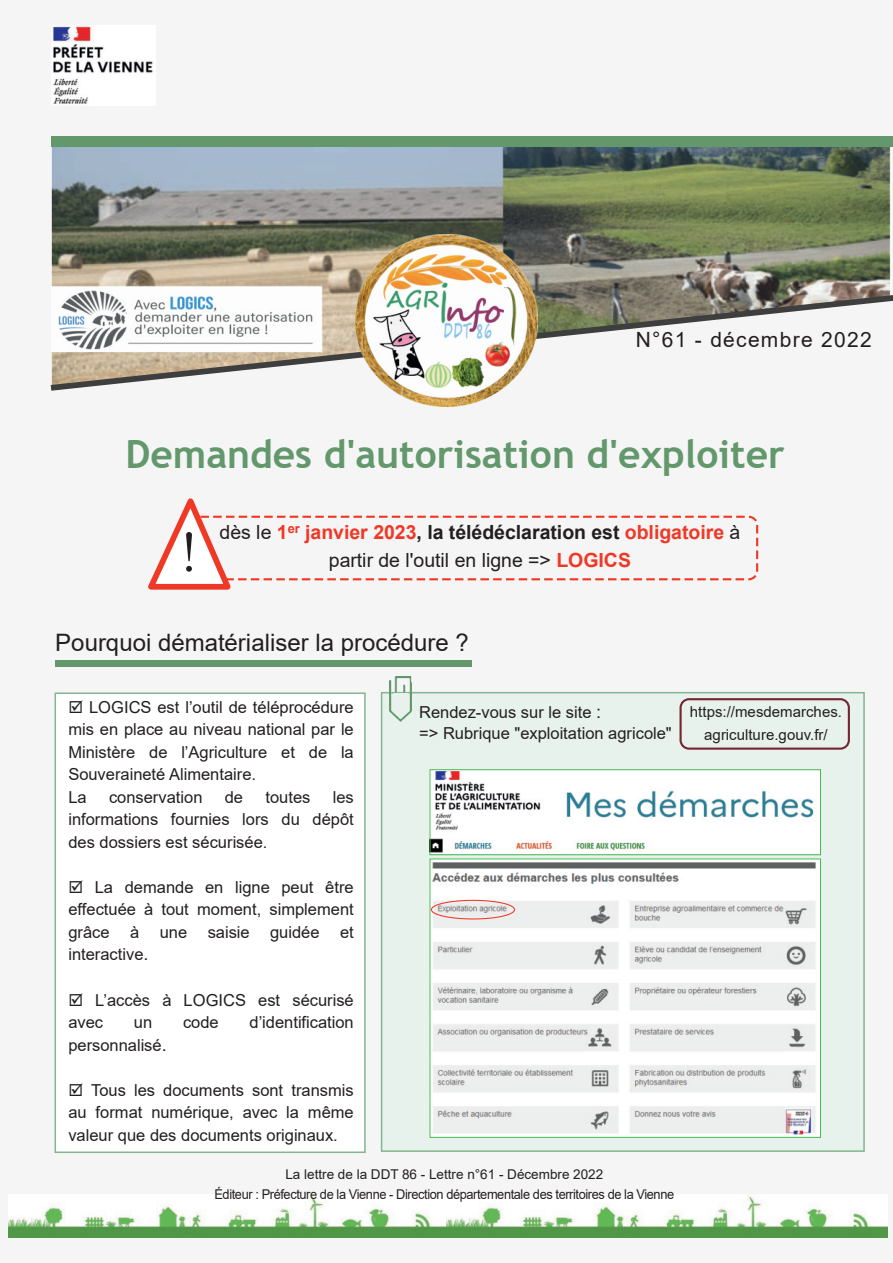
<style>
.page{position:relative;width:893px;height:1263px;background:#f5f5f6}
.page>*{position:absolute;margin:0;border:0;box-sizing:border-box;transform-origin:0 0}
.t1{font:55.5px "CMU Serif";color:#231f20}
.t2{font:700 39px "Trebuchet MS";color:#62986b}
.t3{font:24px "Arial";color:#231f20}
.t4{font:21px "Arial";letter-spacing:.06em;color:#231f20}
.t5{font:700 19.5px "Arial";color:#ef3926}
.t6{font:19.5px "Arial";color:#231f20}
.t7{font:16.5px/22.5px "Arial";color:#231f20}
.t8{font:15px/22.5px "Arial";letter-spacing:.005em;color:#231f20;text-align:center}
.t9{font:13.5px/19.5px "Arial";letter-spacing:-.03em;color:#231f20;text-align:center}
.s1{font-weight:400;color:#231f20}
.s2{color:#231f20}
.s3{font-weight:700;color:#ef3926}
.s4{font-size:18px}
</style>
<div class="page">
<img style="left:51px;top:147px;width:840px;height:144px">
<svg style="left:50px;top:291px;width:843px;height:100px"></svg>
<div style="left:51px;top:136px;width:842px;height:11px;background:#62986b"></div>
<img style="left:53px;top:26px;width:100px;height:78px">
<img style="left:355px;top:234px;width:182px;height:172px">
<img style="left:9px;top:1196px;width:437px;height:42px">
<img style="left:446px;top:1196px;width:441px;height:42px">
<div style="left:55px;top:693px;width:310px;height:459px;background:#fff"></div>
<div style="left:55px;top:692px;width:311px;height:461px;border:2px solid #83b68e"></div>
<div style="left:382px;top:693px;width:482px;height:458px;background:#e8f2ec"></div>
<div style="left:381px;top:692px;width:484px;height:460px;border:2px solid #83b68e"></div>
<div style="left:55px;top:660px;width:416px;height:7px;background:#62986b"></div>
<img style="left:390px;top:677px;width:21px;height:44px">
<div style="left:394px;top:693px;width:14px;height:18px;background:#e8f2ec"></div>
<div style="left:191px;top:516px;width:567px;height:64px;border:2px dashed #ef3926;border-radius:9px"></div>
<svg style="left:148px;top:498px;width:88px;height:92px"></svg>
<div style="left:679px;top:698px;width:171px;height:52px;border:2px solid #75272f;border-radius:9px"></div>
<img style="left:432px;top:771px;width:387px;height:82px">
<div style="left:430px;top:769px;width:391px;height:86px;border:1px solid #43b74e"></div>
<img style="left:432px;top:860px;width:387px;height:276px">
<div style="left:430px;top:858px;width:391px;height:280px;border:1px solid #43b74e"></div>
<div style="left:431px;top:900px;width:84px;height:19px;border:1px solid #ef3926;border-radius:50%"></div>
<p class="t4" style="left:636px;top:328px;width:237px">N°61 - décembre 2022</p>
<h2 class="t2" style="left:126px;top:431px;width:661px">Demandes d'autorisation d'exploiter</h2>
<h1 class="t1" style="left:181px;top:520px;width:17px">!</h1>
<p class="t5" style="left:220px;top:521px;width:522px"><span class="s1">dès le</span> 1<sup>er</sup> janvier 2023<span class="s2">, la télédéclaration est</span> obligatoire <span class="s1">à</span></p>
<p class="t6" style="left:329px;top:549px;width:304px">partir de l'outil en ligne =&gt; <span class="s3">LOGICS</span></p>
<h3 class="t3" style="left:55px;top:629px;width:415px">Pourquoi dématérialiser la procédure ?</h3>
<p class="t7" style="left:68px;top:696px;width:287px">☑ LOGICS est l’outil de téléprocédure mis en place au niveau national par le<br>Ministère de l’Agriculture et de la<br>Souveraineté Alimentaire.<br>La</p>
<p class="t7" style="left:68px;top:786px;width:287px;text-align:justify;text-indent:264px">les informations fournies lors du dépôt des dossiers est sécurisée.</p>
<p class="t7" style="left:68px;top:876px;width:287px;text-align:justify">☑ La demande en ligne peut être effectuée à tout moment, simplement grâce à une saisie guidée et interactive<span class="s4">.</span></p>
<p class="t7" style="left:68px;top:988px;width:287px">☑ L’accès à LOGICS est sécurisé avec</p>
<p class="t7" style="left:109px;top:786px;width:95px">conservation</p>
<p class="t7" style="left:225px;top:786px;width:20px">de</p>
<p class="t7" style="left:265px;top:786px;width:46px">toutes</p>
<p class="t7" style="left:134px;top:1011px;width:20px">un</p>
<p class="t7" style="left:183px;top:1011px;width:37px">code</p>
<p class="t7" style="left:250px;top:1011px;width:106px">d’identification</p>
<p class="t7" style="left:68px;top:1033px;width:100px">personnalisé<span class="s4">.</span></p>
<p class="t7" style="left:68px;top:1078px;width:287px;text-align:justify">☑ Tous les documents sont transmis au format numérique, avec la même valeur que des documents originaux.</p>
<p class="t7" style="left:419px;top:702px;width:254px;line-height:21px">Rendez-vous sur le site <span class="s4">:<br></span>=&gt; Rubrique "exploitation agricole"</p>
<p class="t8" style="left:690px;top:700px;width:154px">https://mesdemarches. agriculture.gouv.fr/</p>
<p class="t9" style="left:214px;top:1165px;width:461px">La lettre de la DDT 86 - Lettre n°61 - Décembre 2022<br>Éditeur : Préfecture de la Vienne - Direction départementale des territoires de la Vienne</p>
</div>
